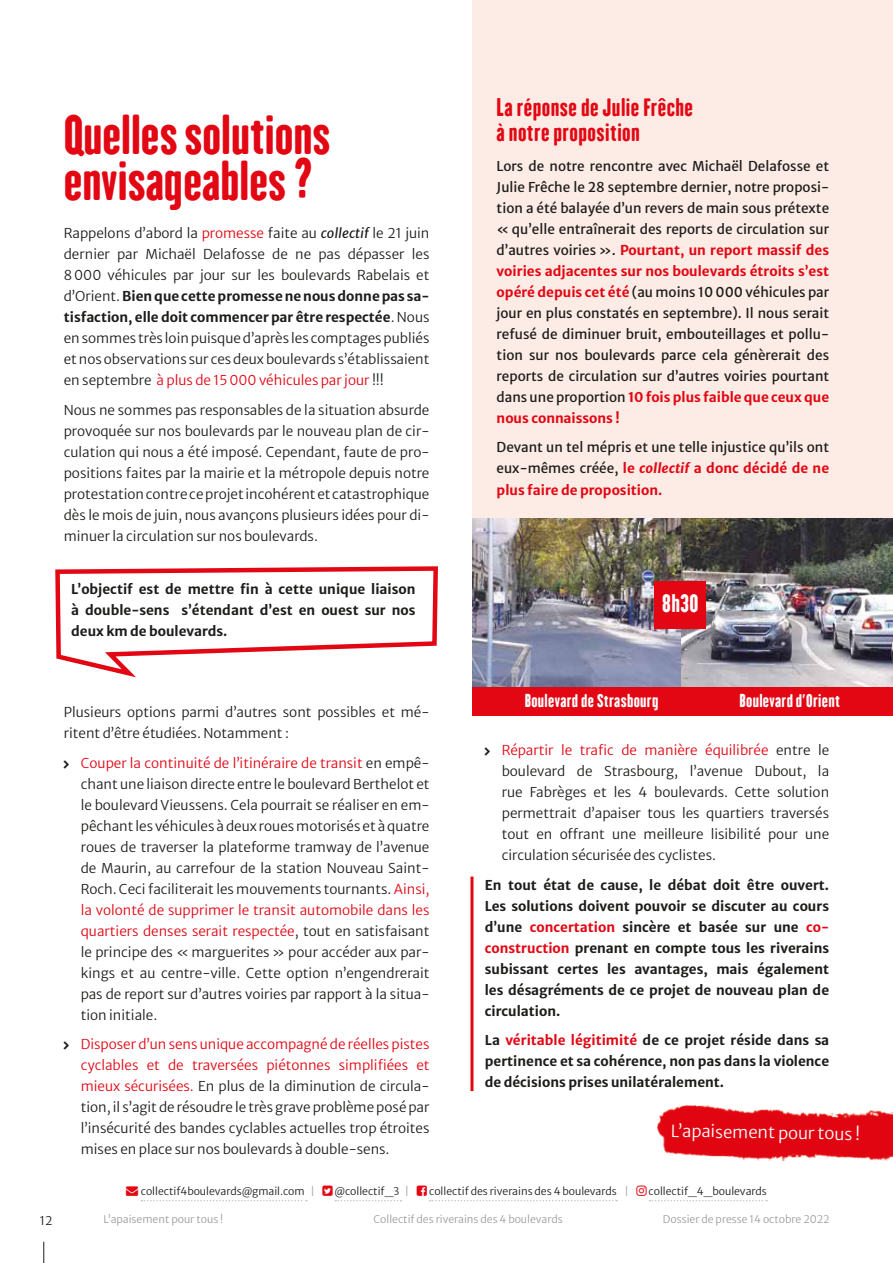
<style>
.page{position:relative;width:893px;height:1263px;background:#fff}
.page>*{position:absolute;margin:0;border:0;box-sizing:border-box;transform-origin:0 0}
.t1{font:49.5px/46.5px "H.H.Samuel";color:#e30613}
.t2{font:22.5px/25.5px "H.H.Samuel";letter-spacing:.02em;color:#e30613}
.t3{font:22.5px "H.H.Samuel";color:#fff}
.t4{font:300 16.65px "Merriweather Sans";color:#fff}
.t5{font:16.5px "H.H.Samuel";letter-spacing:.02em;color:#fff}
.t6{font:300 13.5px/21px "Merriweather Sans";color:#1d1d1b;text-align:justify}
.t7{font:13.5px/21px "Merriweather Sans";color:#1d1d1b;text-align:justify}
.t8{font:700 13.5px/21px "Merriweather Sans";color:#1d1d1b;text-align:justify}
.t9{font:300 12px "Merriweather Sans";color:#1d1d1b}
.t10{font:300 10.5px "Merriweather Sans";color:#1d1d1b}
.t11{font:300 10.5px "Merriweather Sans";color:#9d9d9c}
.s1{color:#e30613}
.s2{font-weight:400;font-style:italic}
.s3{font-weight:700}
.s4{font-weight:700;color:#e30613}
.s5{font-weight:700;font-style:italic;color:#e30613}
.s6{color:#9d9d9c}
</style>
<div class="page">
<div style="left:472px;top:0;width:421px;height:519px;background:#fdece5"></div>
<svg style="left:44px;top:1242px;width:1px;height:21px"></svg>
<hr style="left:470px;top:876px;width:3px;height:215px;background:#e30613">
<svg style="left:55px;top:566px;width:383px;height:112px"></svg>
<img style="left:472px;top:519px;width:421px;height:168px">
<div style="left:472px;top:687px;width:421px;height:28px;background:#e30613"></div>
<div style="left:655px;top:581px;width:51px;height:48px;background:#e30613"></div>
<svg style="left:142px;top:1200px;width:165px;height:1px"></svg>
<img style="left:657px;top:1105px;width:236px;height:56px">
<svg style="left:334px;top:1200px;width:67px;height:1px"></svg>
<svg style="left:429px;top:1200px;width:188px;height:1px"></svg>
<svg style="left:648px;top:1200px;width:119px;height:1px"></svg>
<h1 class="t1" style="left:64px;top:110px;width:268px">Quelles solutions envisageables?</h1>
<p class="t6" style="left:64px;top:221px;width:367px">Rappelons d’abord la <span class="s1">promesse</span> faite au <span class="s2">collectif</span> le 21 juin dernier par Michaël Delafosse de ne pas dépasser les 8 000 véhicules par jour sur les boulevards Rabelais et d’Orient. <span class="s3">Bien que cette promesse ne nous donne pas sa&shy;tisfaction, elle doit commencer par être respectée</span>. Nous en sommes très loin puisque d’après les comptages publiés et nos observations sur ces deux boulevards s’établissaient en septembre <span class="s1">à plus de 15 000 véhicules par jour</span> !!!</p>
<p class="t6" style="left:64px;top:398px;width:367px">Nous ne sommes pas responsables de la situation absurde provoquée sur nos boulevards par le nouveau plan de cir&shy;culation qui nous a été imposé. Cependant, faute de pro&shy;positions faites par la mairie et la métropole depuis notre protestation contre ce projet incohérent et catastrophique dès le mois de juin, nous avançons plusieurs idées pour di&shy;minuer la circulation sur nos boulevards.</p>
<p class="t8" style="left:71px;top:577px;width:346px">L’objectif est de mettre fin à cette unique liaison à double-sens s’étendant d’est en ouest sur nos deux km de boulevards.</p>
<p class="t6" style="left:64px;top:700px;width:367px">Plusieurs options parmi d’autres sont possibles et mé&shy;ritent d’être étudiées. Notamment :</p>
<p class="t6" style="left:81px;top:751px;width:350px"><span class="s1">Couper la continuité de l’itinéraire de transit</span> en empê&shy;chant une liaison directe entre le boulevard Berthelot et le boulevard Vieussens. Cela pourrait se réaliser en em&shy;pêchant les véhicules à deux roues motorisés et à quatre roues de traverser la plateforme tramway de l’avenue de Maurin, au carrefour de la station Nouveau Saint-Roch. Ceci faciliterait les mouvements tournants. <span class="s1">Ainsi, la volonté de supprimer le transit automobile dans les quartiers denses serait respectée</span>, tout en satisfaisant le principe des « marguerites » pour accéder aux par&shy;kings et au centre-ville. Cette option n’engendrerait pas de report sur d’autres voiries par rapport à la situa&shy;tion initiale.</p>
<p class="t6" style="left:81px;top:1032px;width:350px"><span class="s1">Disposer d’un sens unique accompagné de réelles pistes cyclables et de traversées piétonnes simplifiées et mieux sécurisées.</span> En plus de la diminution de circula&shy;tion, il s’agit de résoudre le très grave problème posé par l’insécurité des bandes cyclables actuelles trop étroites mises en place sur nos boulevards à double-sens.</p>
<h2 class="t2" style="left:497px;top:94px;width:198px">La réponse de Julie Frêche à notre proposition</h2>
<p class="t7" style="left:497px;top:154px;width:334px">Lors de notre rencontre avec Michaël Delafosse et Julie Frêche le 28 septembre dernier, notre proposi&shy;tion a été balayée d’un revers de main sous prétexte « qu’elle entraînerait des reports de circulation sur d’autres voiries ». <span class="s4">Pourtant, un report massif des voiries adjacentes sur nos boulevards étroits s’est opéré depuis cet été</span> (au moins 10 000 véhicules par jour en plus constatés en septembre). Il nous serait refusé de diminuer bruit, embouteillages et pollu&shy;tion sur nos boulevards parce cela génèrerait des reports de circulation sur d’autres voiries pourtant dans une proportion <span class="s4">10 fois plus faible que ceux que nous connaissons !</span></p>
<p class="t7" style="left:497px;top:435px;width:334px">Devant un tel mépris et une telle injustice qu’ils ont eux-mêmes créée, <span class="s4">le</span> <span class="s5">collectif</span> <span class="s4">a donc décidé de ne plus faire de proposition.</span></p>
<h2 class="t3" style="left:662px;top:589px;width:38px">8h30</h2>
<p class="t5" style="left:525px;top:690px;width:135px">Boulevard de Strasbourg</p>
<p class="t5" style="left:739px;top:690px;width:102px">Boulevard d’Orient</p>
<p class="t6" style="left:502px;top:738px;width:329px"><span class="s1">Répartir le trafic de manière équilibrée</span> entre le boulevard de Strasbourg, l’avenue Dubout, la rue Fabrèges et les 4 boulevards. Cette solution permettrait d’apaiser tous les quartiers traversés tout en offrant une meilleure lisibilité pour une circulation sécurisée des cyclistes.</p>
<p class="t8" style="left:485px;top:873px;width:346px">En tout état de cause, le débat doit être ouvert.<br>Les solutions doivent pouvoir se discuter au cours d’une <span class="s1">concertation</span> sincère et basée sur une <span class="s1">co&shy;construction</span> prenant en compte tous les riverains subissant certes les avantages, mais également les désagréments de ce projet de nouveau plan de circulation.</p>
<p class="t8" style="left:485px;top:1028px;width:346px">La <span class="s1">véritable légitimité</span> de ce projet réside dans sa pertinence et sa cohérence, non pas dans la violence de décisions prises unilatéralement.</p>
<p class="t4" style="left:671px;top:1116px;width:191px;rotate:1deg">L’apaisement pour tous !</p>
<p class="t10" style="left:126px;top:1182px;width:190px"><span class="s1">→</span> collectif4boulevards@gmail.com <span class="s6">|</span></p>
<p class="t10" style="left:335px;top:1182px;width:76px">@collectif_3 <span class="s6">|</span></p>
<p class="t10" style="left:429px;top:1182px;width:201px">collectif des riverains des 4 boulevards <span class="s6">|</span></p>
<p class="t10" style="left:649px;top:1182px;width:120px">collectif_4_boulevards</p>
<p class="t9" style="left:40px;top:1210px;width:14px">12</p>
<p class="t11" style="left:104px;top:1210px;width:121px">L’apaisement pour tous !</p>
<p class="t11" style="left:373px;top:1210px;width:191px">Collectif des riverains des 4 boulevards</p>
<p class="t11" style="left:663px;top:1210px;width:168px">Dossier de presse 14 octobre 2022</p>
</div>
